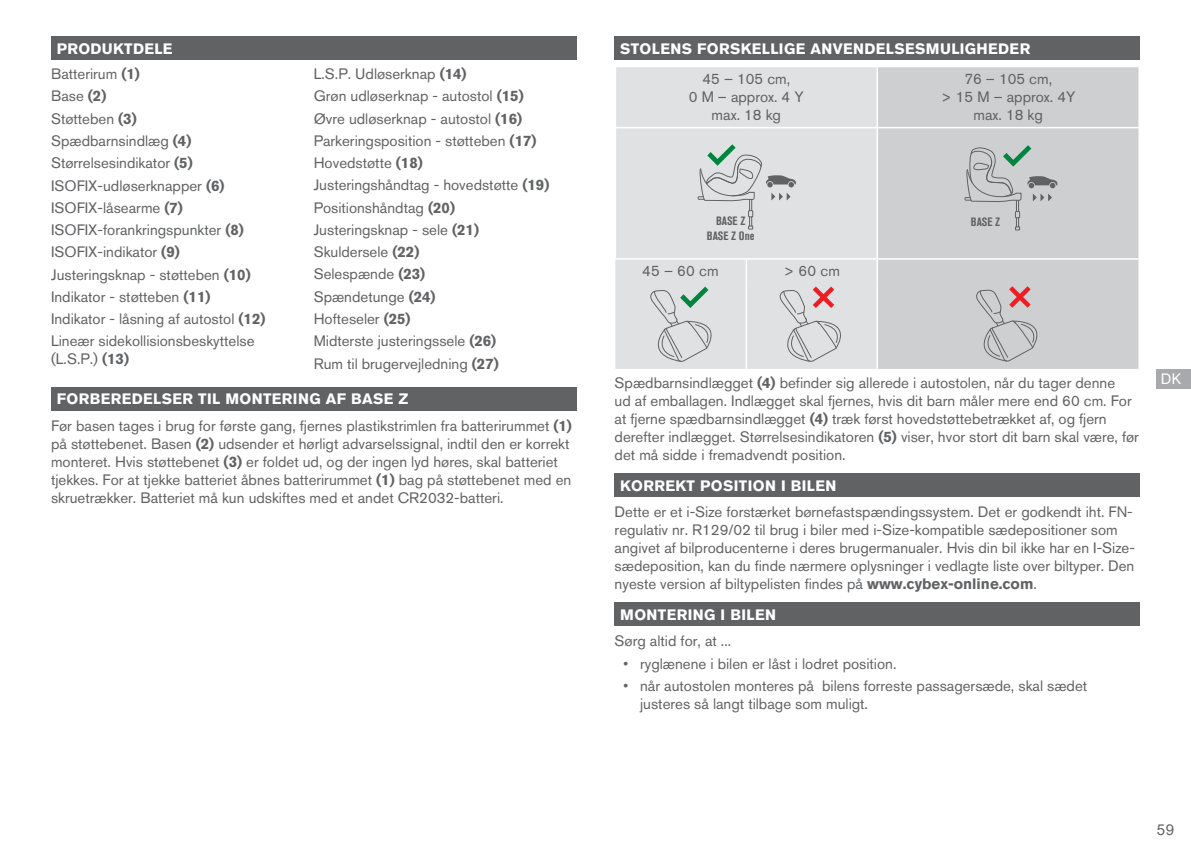
<style>
.page{position:relative;width:1191px;height:851px;background:#fff}
.page>*{position:absolute;margin:0;border:0;box-sizing:border-box;transform-origin:0 0}
.t1{font:15px/22.2px "Akzidenz Grotesk Pro";color:#616264}
.t2{font:700 15px/25.5px "Akzidenz Grotesk Pro";letter-spacing:.025em;color:#fff}
.t3{font:15px "Arial";color:#616264}
.t4{font:15px "Akzidenz Grotesk Pro";color:#fff}
.t5{font:700 condensed 12px/14.4px "Akzidenz Grotesk BQ";color:#616264;text-align:center}
.s1{font-weight:400;color:#616264}
.s2{color:#616264}
.s3{font-weight:700}
.s4{font-weight:700;color:#fff}
.s5{font-family:"Arial"}
</style>
<div class="page">
<div style="left:51px;top:37px;width:525px;height:23px;background:#616264"></div>
<div style="left:51px;top:387px;width:525px;height:23px;background:#616264"></div>
<div style="left:614px;top:37px;width:526px;height:23px;background:#616264"></div>
<div style="left:614px;top:473px;width:526px;height:23px;background:#616264"></div>
<div style="left:614px;top:602px;width:526px;height:24px;background:#616264"></div>
<div style="left:615px;top:67px;width:261px;height:302px;background:#e0e1e2"></div>
<div style="left:878px;top:67px;width:260px;height:302px;background:#cdcfd0"></div>
<hr style="left:614px;top:67px;width:2px;height:60px;background:#fff">
<hr style="left:614px;top:127px;width:132px;height:1px;background:#fff">
<hr style="left:614px;top:128px;width:2px;height:130px;background:#fff">
<hr style="left:746px;top:127px;width:131px;height:1px;background:#fff">
<hr style="left:877px;top:127px;width:263px;height:1px;background:#fff">
<hr style="left:877px;top:258px;width:263px;height:2px;background:#fff">
<hr style="left:614px;top:258px;width:132px;height:2px;background:#fff">
<hr style="left:746px;top:258px;width:131px;height:2px;background:#fff">
<hr style="left:745px;top:260px;width:2px;height:21px;background:#fff">
<hr style="left:745px;top:281px;width:2px;height:88px;background:#fff">
<svg style="left:697px;top:144px;width:99px;height:85px;background:#d0d3d3"></svg>
<svg style="left:964px;top:145px;width:93px;height:85px;background:#bec2c2"></svg>
<svg style="left:976px;top:286px;width:64px;height:76px;background:#c4bdbe"></svg>
<svg style="left:648px;top:286px;width:64px;height:77px;background:#cdd2d1"></svg>
<svg style="left:779px;top:286px;width:65px;height:77px;background:#d5cdcf"></svg>
<div style="left:1157px;top:369px;width:34px;height:19px;background:#a7a9ac"></div>
<p class="t2" style="left:51px;top:36px;width:123px;text-indent:6px">PRODUKTDELE<br><span class="s1">Batterirum</span> <span class="s2">(1)</span></p>
<p class="t1" style="left:51px;top:85px;width:216px">Base <span class="s3">(2)<br></span>Støtteben <span class="s3">(3)<br></span>Spædbarnsindlæg <span class="s3">(4)<br></span>Størrelsesindikator <span class="s3">(5)<br></span>ISOFIX-udløserknapper <span class="s3">(6)<br></span>ISOFIX-låsearme <span class="s3">(7)<br></span>ISOFIX-forankringspunkter <span class="s3">(8)<br></span>ISOFIX-indikator <span class="s3">(9)<br></span>Justeringsknap - støtteben <span class="s3">(10)<br></span>Indikator - støtteben <span class="s3">(11)<br></span>Indikator - låsning af autostol <span class="s3">(12)<br></span>Lineær sidekollisionsbeskyttelse</p>
<p class="t1" style="left:51px;top:348px;width:79px">(L.S.P.) <span class="s3">(13)</span></p>
<p class="t1" style="left:314px;top:63px;width:237px">L.S.P. Udløserknap <span class="s3">(14)<br></span>Grøn udløserknap - autostol <span class="s3">(15)<br></span>Øvre udløserknap - autostol <span class="s3">(16)<br></span>Parkeringsposition - støtteben <span class="s3">(17)<br></span>Hovedstøtte <span class="s3">(18)<br></span>Justeringshåndtag - hovedstøtte <span class="s3">(19)<br></span>Positionshåndtag <span class="s3">(20)<br></span>Justeringsknap - sele <span class="s3">(21)<br></span>Skuldersele <span class="s3">(22)<br></span>Selespænde <span class="s3">(23)<br></span>Spændetunge <span class="s3">(24)<br></span>Hofteseler <span class="s3">(25)<br></span>Midterste justeringssele <span class="s3">(26)<br></span>Rum til brugervejledning <span class="s3">(27)</span></p>
<p class="t1" style="left:51px;top:386px;width:522px;line-height:26.4px;text-indent:6px"><span class="s4">FORBEREDELSER TIL MONTERING AF BASE Z<br></span>Før basen tages i brug for første gang, fjernes plastikstrimlen fra batterirummet <span class="s3">(1)</span></p>
<p class="t1" style="left:51px;top:434px;width:522px;line-height:18px">på støttebenet. Basen <span class="s3">(2)</span> udsender et hørligt advarselssignal, indtil den er korrekt monteret. Hvis støttebenet <span class="s3">(3)</span> er foldet ud, og der ingen lyd høres, skal batteriet tjekkes. For at tjekke batteriet åbnes batterirummet <span class="s3">(1)</span> bag på støttebenet med en skruetrækker. Batteriet må kun udskiftes med et andet CR2032-batteri.</p>
<p class="t2" style="left:620px;top:36px;width:412px">STOLENS FORSKELLIGE ANVENDELSESMULIGHEDER</p>
<p class="t1" style="left:689px;top:69px;width:116px;line-height:18px;text-align:center">45 – 105 cm,<br>0 M – approx. 4 Y max. 18 kg</p>
<p class="t1" style="left:941px;top:69px;width:136px;line-height:18px;text-align:center">76 – 105 cm,<br>&gt; 15 M – approx. 4Y max. 18 kg</p>
<p class="t5" style="left:707px;top:214px;width:49px">BASE Z<br>BASE Z One</p>
<p class="t5" style="left:971px;top:215px;width:31px">BASE Z</p>
<p class="t1" style="left:642px;top:259px;width:78px">45 – 60 cm</p>
<p class="t1" style="left:783px;top:259px;width:58px">&gt; 60 cm</p>
<p class="t1" style="left:614px;top:373px;width:526px;line-height:18px">Spædbarnsindlægget <span class="s3">(4)</span> befinder sig allerede i autostolen, når du tager denne<br>ud af emballagen. Indlægget skal fjernes, hvis dit barn måler mere end 60 cm. For at fjerne spædbarnsindlægget <span class="s3">(4)</span> træk først hovedstøttebetrækket af, og fjern derefter indlægget. Størrelsesindikatoren <span class="s3">(5)</span> viser, hvor stort dit barn skal være, før det må sidde i fremadvendt position.</p>
<p class="t2" style="left:620px;top:472px;width:218px">KORREKT POSITION I BILEN</p>
<p class="t1" style="left:614px;top:502px;width:522px;line-height:18px">Dette er et i-Size forstærket børnefastspændingssystem. Det er godkendt iht. FN&shy;regulativ nr. R129/02 til brug i biler med i-Size-kompatible sædepositioner som angivet af bilproducenterne i deres brugermanualer. Hvis din bil ikke har en I-Size&shy;sædeposition, kan du finde nærmere oplysninger i vedlagte liste over biltyper. Den nyeste version af biltypelisten findes på <span class="s3">www.cybex-online.com</span>.</p>
<p class="t2" style="left:620px;top:601px;width:157px">MONTERING I BILEN</p>
<p class="t1" style="left:614px;top:630px;width:118px">Sørg altid for, at ...</p>
<p class="t1" style="left:623px;top:652px;width:275px"><span class="s5">•</span> ryglænene i bilen er låst i lodret position.</p>
<p class="t1" style="left:640px;top:676px;width:448px;line-height:18px;text-indent:-17px"><span class="s5">•</span> når autostolen monteres på bilens forreste passagersæde, skal sædet justeres så langt tilbage som muligt.</p>
<p class="t4" style="left:1160px;top:369px;width:22px">DK</p>
<p class="t3" style="left:1157px;top:819px;width:19px">59</p>
</div>
